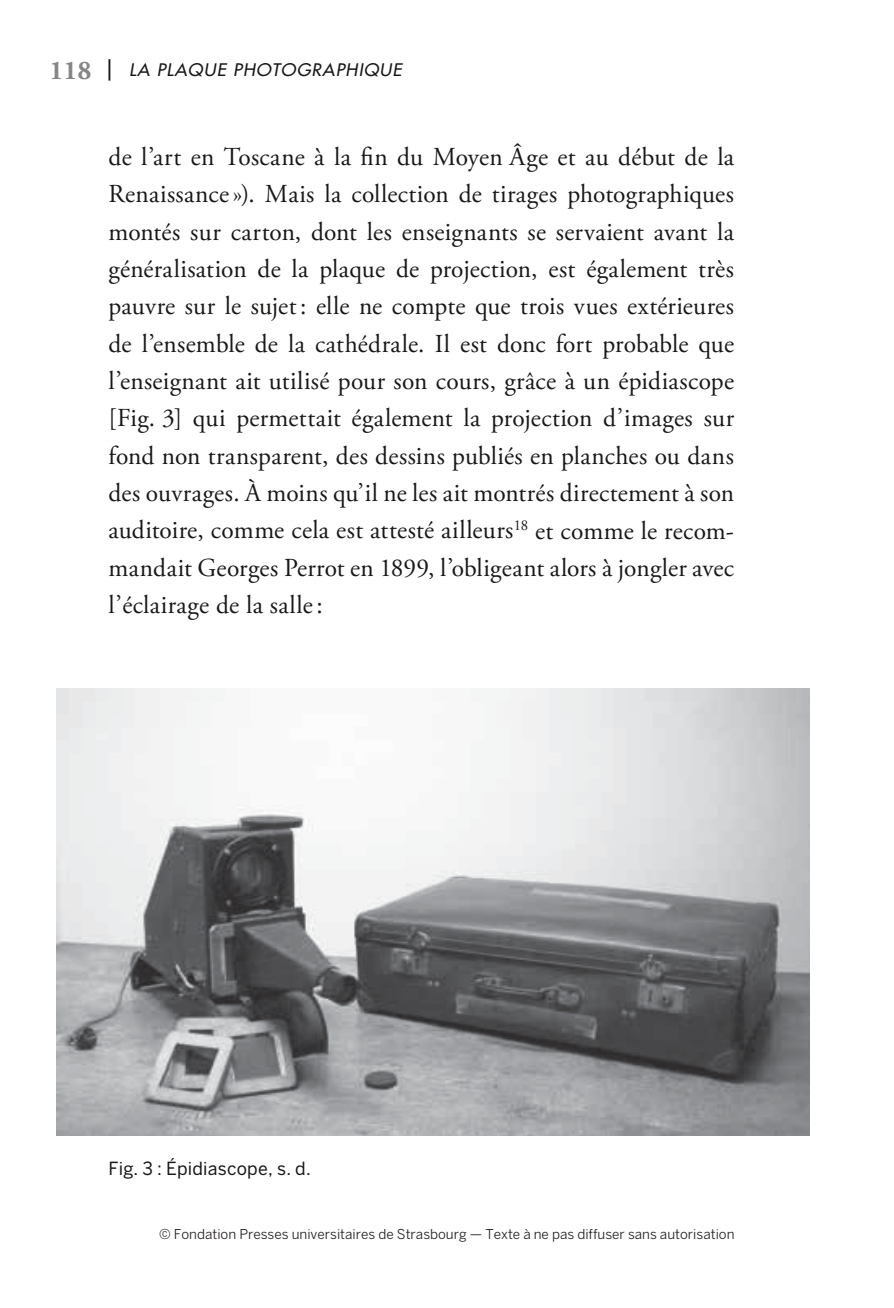
<style>
.page{position:relative;width:894px;height:1308px;background:#fff}
.page>*{position:absolute;margin:0;border:0;box-sizing:border-box;transform-origin:0 0}
.t1{font:25.88px/37.4px "Adobe Garamond Pro";color:#181917;text-align:justify}
.t2{font:18px "Benton Sans";letter-spacing:.01em;color:#181917}
.t3{font:italic 500 16.88px "Futura Std";letter-spacing:.06em;color:#181917;scale:1.05 1}
.t4{font:13.5px "Benton Sans";color:#231f20}
.s1{font-family:"Adobe Garamond Pro";font-weight:700;font-style:normal;font-size:27px;color:#878686}
.s2{font-style:normal;font-size:21.38px}
</style>
<div class="page">
<img style="left:57px;top:689px;width:752px;height:446px">
<p class="t3" style="left:49px;top:61px;width:337px"><span class="s1">118</span> <span class="s2">|</span> LA PLAQUE PHOTOGRAPHIQUE</p>
<p class="t1" style="left:108px;top:140px;width:627px">de l’art en Toscane à la fin du Moyen Âge et au début de la Renaissance »). Mais la collection de tirages photographiques montés sur carton, dont les enseignants se servaient avant la généralisation de la plaque de projection, est également très pauvre sur le sujet : elle ne compte que trois vues extérieures de l’ensemble de la cathédrale. Il est donc fort probable que l’enseignant ait utilisé pour son cours, grâce à un épidiascope [Fig. 3] qui permettait également la projection d’images sur fond non transparent, des dessins publiés en planches ou dans des ouvrages. À moins qu’il ne les ait montrés directement à son auditoire, comme cela est attesté ailleurs<sup>18</sup> et comme le recom&shy;mandait Georges Perrot en 1899, l’obligeant alors à jongler avec l’éclairage de la salle :</p>
<p class="t2" style="left:108px;top:1162px;width:204px">Fig. 3 : Épidiascope, s. d.</p>
<p class="t4" style="left:159px;top:1228px;width:577px">© Fondation Presses universitaires de Strasbourg — Texte à ne pas diffuser sans autorisation</p>
</div>
